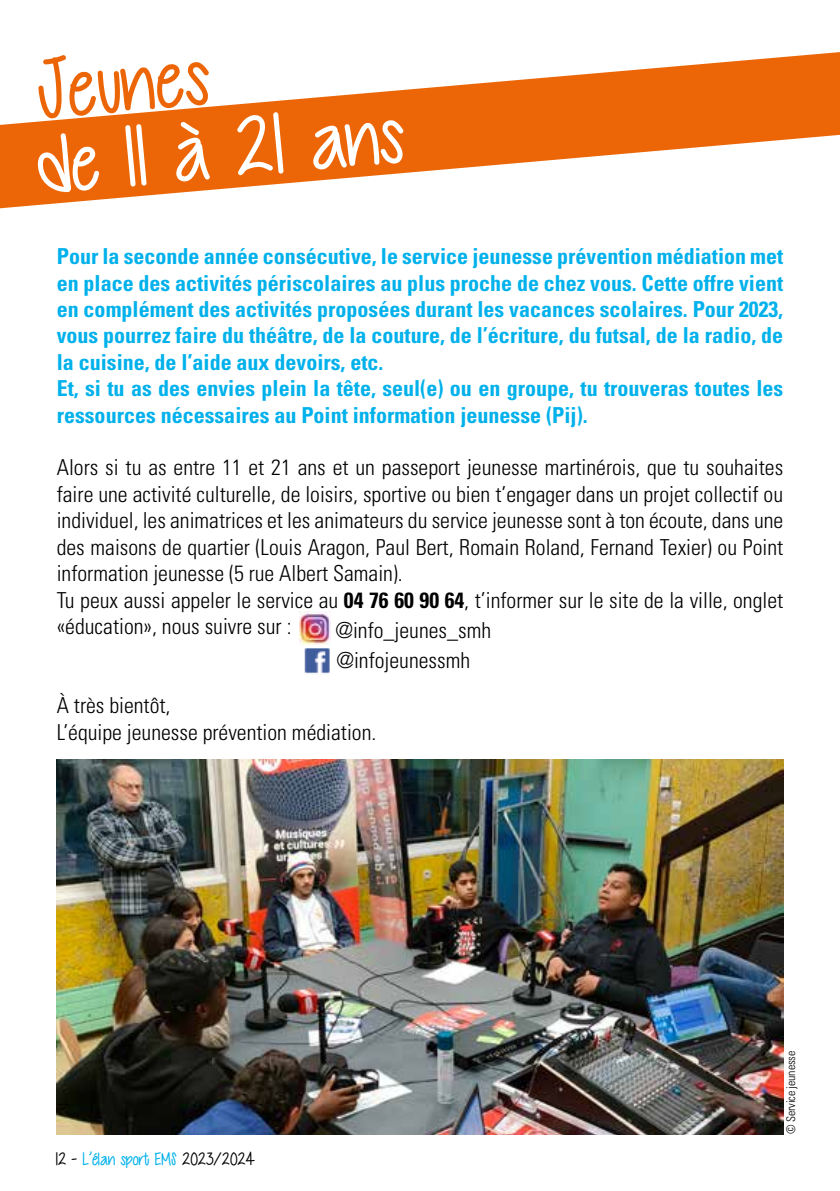
<style>
.page{position:relative;width:840px;height:1191px;background:#fff}
.page>*{position:absolute;margin:0;border:0;box-sizing:border-box;transform-origin:0 0}
.t1{font:84px "Cutie Patootie";color:#fff}
.t2{font:84px "Cutie Patootie";color:#ec6608}
.t3{font:300 condensed 22px/26.4px "Univers";color:#000}
.t4{font:700 condensed 22px/26.4px "Univers";color:#00b1eb}
.t5{font:18px "Cutie Patootie";color:#00b1eb}
.t6{font:300 condensed 12px "Univers";letter-spacing:-.01em;color:#000}
.s1{font-weight:700}
.s2{color:#000}
</style>
<div class="page">
<img style="left:57px;top:760px;width:725px;height:374px">
<svg style="left:0;top:52px;width:839px;height:156px;fill:#ec6608"></svg>
<img style="left:299px;top:611px;width:31px;height:35px">
<img style="left:304px;top:648px;width:26px;height:26px">
<h1 class="t2" style="left:31px;top:45px;width:175px;rotate:-5deg">Jeunes</h1>
<h1 class="t1" style="left:31px;top:120px;width:370px;rotate:-5deg">de 11 à 21 ans</h1>
<p class="t4" style="left:57px;top:243px;width:727px">Pour la seconde année consécutive, le service jeunesse prévention médiation met en place des activités périscolaires au plus proche de chez vous. Cette offre vient en complément des activités proposées durant les vacances scolaires. Pour 2023, vous pourrez faire du théâtre, de la couture, de l’écriture, du futsal, de la radio, de la cuisine, de l’aide aux devoirs, etc.<br>Et, si tu as des envies plein la tête, seul(e) ou en groupe, tu trouveras toutes les ressources nécessaires au Point information jeunesse (Pij).</p>
<p class="t3" style="left:57px;top:454px;width:727px">Alors si tu as entre 11 et 21 ans et un passeport jeunesse martinérois, que tu souhaites faire une activité culturelle, de loisirs, sportive ou bien t’engager dans un projet collectif ou individuel, les animatrices et les animateurs du service jeunesse sont à ton écoute, dans une des maisons de quartier (Louis Aragon, Paul Bert, Romain Roland, Fernand Texier) ou Point information jeunesse (5 rue Albert Samain).<br>Tu peux aussi appeler le service au <span class="s1">04 76 60 90 64</span>, t’informer sur le site de la ville, onglet «éducation», nous suivre sur :</p>
<p class="t3" style="left:335px;top:615px;width:157px;line-height:30px">@info_jeunes_smh @infojeunessmh</p>
<p class="t3" style="left:57px;top:692px;width:321px">À très bientôt,<br>L’équipe jeunesse prévention médiation.</p>
<p class="t5" style="left:55px;top:1149px;width:200px"><span class="s2">12 -</span> L’élan sport EMS <span class="s2">2023/2024</span></p>
<p class="t6" style="left:783px;top:1134px;width:85px;rotate:-90deg">© Service jeunesse</p>
</div>
